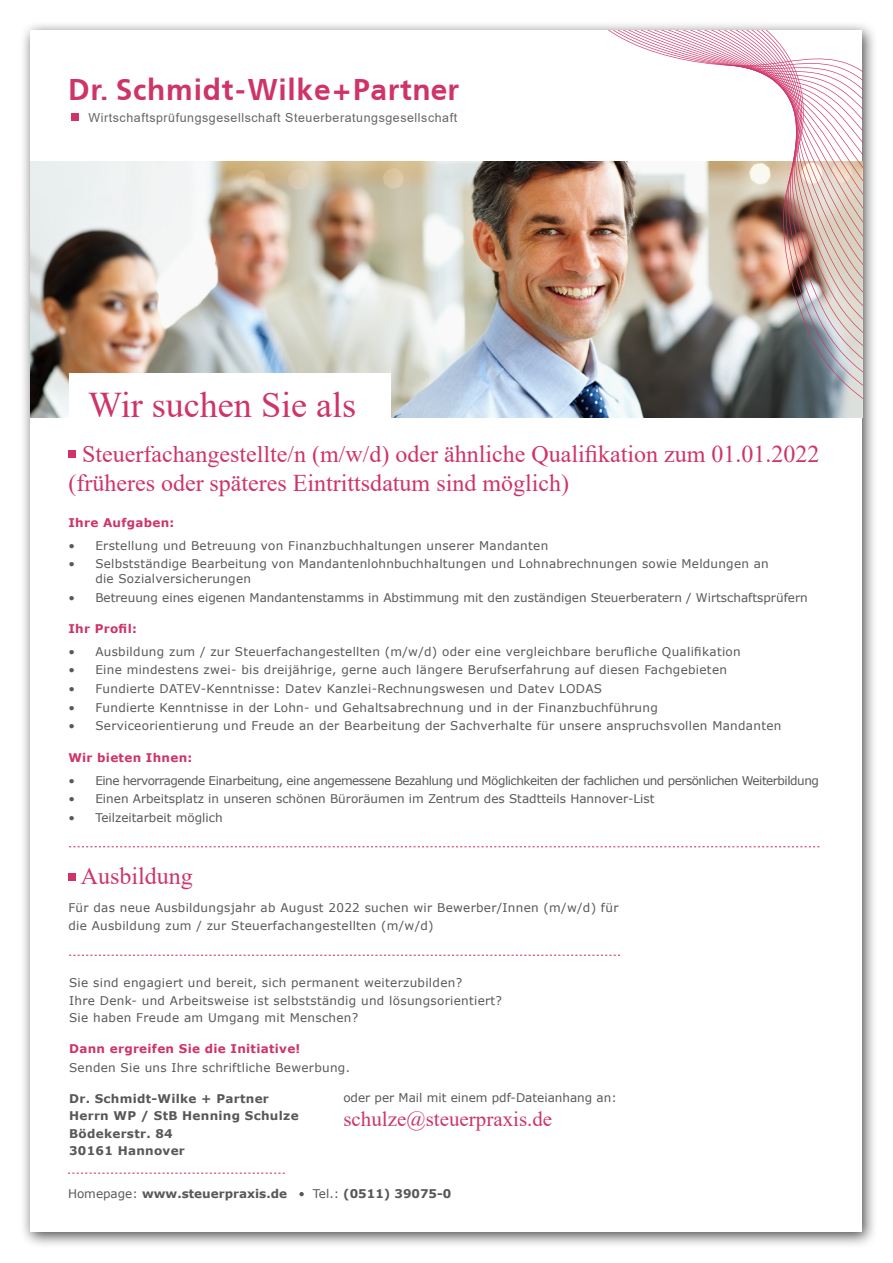
<style>
.page{position:relative;width:893px;height:1263px;background:#fff}
.page>*{position:absolute;margin:0;border:0;box-sizing:border-box;transform-origin:0 0}
.t1{font:36.15px "Times New Roman";color:#cf3467}
.t2{font:700 29.85px "Frutiger CE";letter-spacing:.025em;color:#cf3467}
.t3{font:24px/28.8px "Times New Roman";color:#cf3467}
.t4{font:21px "Times New Roman";color:#cf3467}
.t5{font:12.45px "Arial";letter-spacing:.045em;color:#646567}
.t6{font:12px/17.5px "Verdana";letter-spacing:.025em;color:#58585a}
.t7{font:12px "Verdana";color:#58585a}
.t8{font:12px "Verdana";letter-spacing:-.04em;color:#58585a}
.t9{font:700 12px/17.5px "Verdana";letter-spacing:.025em;color:#58585a}
.t10{font:700 12px "Verdana";letter-spacing:.025em;color:#cf3467}
.t11{font:700 12px "Verdana";color:#58585a}
.s1{font-weight:400}
</style>
<div class="page">
<div style="left:19px;top:20px;width:859px;height:1229px;background:#000;opacity:.7"></div>
<div style="left:31px;top:31px;width:831px;height:1201px;background:#fff"></div>
<div style="left:68px;top:450px;width:8px;height:8px;background:#cf3467"></div>
<div style="left:68px;top:873px;width:8px;height:8px;background:#cf3467"></div>
<svg style="left:299px;top:1192px;width:5px;height:4px"></svg>
<img style="left:30px;top:162px;width:437px;height:256px">
<img style="left:467px;top:31px;width:395px;height:387px">
<div style="left:71px;top:113px;width:8px;height:8px;background:#cf3467"></div>
<div style="left:69px;top:373px;width:321px;height:73px;background:#fff"></div>
<svg style="left:69px;top:955px;width:551px;height:1px"></svg>
<svg style="left:69px;top:846px;width:751px;height:1px"></svg>
<svg style="left:68px;top:1172px;width:217px;height:2px"></svg>
<h2 class="t2" style="left:68px;top:72px;width:393px">Dr. Schmidt-Wilke+Partner</h2>
<p class="t5" style="left:89px;top:109px;width:370px">Wirtschaftsprüfungsgesellschaft Steuerberatungsgesellschaft</p>
<h1 class="t1" style="left:88px;top:380px;width:270px">Wir suchen Sie als</h1>
<h3 class="t3" style="left:68px;top:439px;width:753px;text-indent:14px">Steuerfachangestellte/n (m/w/d) oder ähnliche Qualifikation zum 01.01.2022 (früheres oder späteres Eintrittsdatum sind möglich)</h3>
<p class="t10" style="left:68px;top:514px;width:108px">Ihre Aufgaben:</p>
<p class="t6" style="left:68px;top:536px;width:481px">• Erstellung und Betreuung von Finanzbuchhaltungen unserer Mandanten</p>
<p class="t6" style="left:95px;top:557px;width:675px;line-height:14.4px;text-indent:-27px">• Selbstständige Bearbeitung von Mandantenlohnbuchhaltungen und Lohnabrechnungen sowie Meldungen an die Sozialversicherungen</p>
<p class="t7" style="left:68px;top:589px;width:741px">• Betreuung eines eigenen Mandantenstamms in Abstimmung mit den zuständigen Steuerberatern / Wirtschaftsprüfern</p>
<p class="t10" style="left:68px;top:620px;width:70px">Ihr Profil:</p>
<p class="t6" style="left:68px;top:642px;width:674px">• Ausbildung zum / zur Steuerfachangestellten (m/w/d) oder eine vergleichbare berufliche Qualifikation</p>
<p class="t6" style="left:68px;top:661px;width:660px">• Eine mindestens zwei- bis dreijährige, gerne auch längere Berufserfahrung auf diesen Fachgebieten</p>
<p class="t6" style="left:68px;top:680px;width:535px">• Fundierte DATEV-Kenntnisse: Datev Kanzlei-Rechnungswesen und Datev LODAS</p>
<p class="t6" style="left:68px;top:698px;width:591px">• Fundierte Kenntnisse in der Lohn- und Gehaltsabrechnung und in der Finanzbuchführung</p>
<p class="t6" style="left:68px;top:717px;width:714px">• Serviceorientierung und Freude an der Bearbeitung der Sachverhalte für unsere anspruchsvollen Mandanten</p>
<p class="t10" style="left:68px;top:749px;width:126px">Wir bieten Ihnen:</p>
<p class="t8" style="left:68px;top:772px;width:752px">• Eine hervorragende Einarbeitung, eine angemessene Bezahlung und Möglichkeiten der fachlichen und persönlichen Weiterbildung</p>
<p class="t7" style="left:68px;top:791px;width:588px">• Einen Arbeitsplatz in unseren schönen Büroräumen im Zentrum des Stadtteils Hannover-List</p>
<p class="t7" style="left:68px;top:809px;width:156px">• Teilzeitarbeit möglich</p>
<h3 class="t3" style="left:81px;top:861px;width:114px">Ausbildung</h3>
<p class="t6" style="left:68px;top:899px;width:552px">Für das neue Ausbildungsjahr ab August 2022 suchen wir Bewerber/Innen (m/w/d) für die Ausbildung zum / zur Steuerfachangestellten (m/w/d)</p>
<p class="t6" style="left:69px;top:974px;width:434px">Sie sind engagiert und bereit, sich permanent weiterzubilden?<br>Ihre Denk- und Arbeitsweise ist selbstständig und lösungsorientiert?<br>Sie haben Freude am Umgang mit Menschen?</p>
<p class="t10" style="left:69px;top:1040px;width:233px">Dann ergreifen Sie die Initiative!</p>
<p class="t6" style="left:69px;top:1058px;width:282px">Senden Sie uns Ihre schriftliche Bewerbung.</p>
<p class="t9" style="left:69px;top:1089px;width:231px">Dr. Schmidt-Wilke + Partner<br>Herrn WP / StB Henning Schulze<br>Bödekerstr. 84<br>30161 Hannover</p>
<p class="t7" style="left:343px;top:1089px;width:275px">oder per Mail mit einem pdf-Dateianhang an:</p>
<h3 class="t4" style="left:343px;top:1104px;width:210px">schulze@steuerpraxis.de</h3>
<p class="t11" style="left:68px;top:1185px;width:221px"><span class="s1">Homepage:</span> www.steuerpraxis.de</p>
<p class="t11" style="left:313px;top:1185px;width:140px"><span class="s1">Tel.:</span> (0511) 39075-0</p>
</div>
